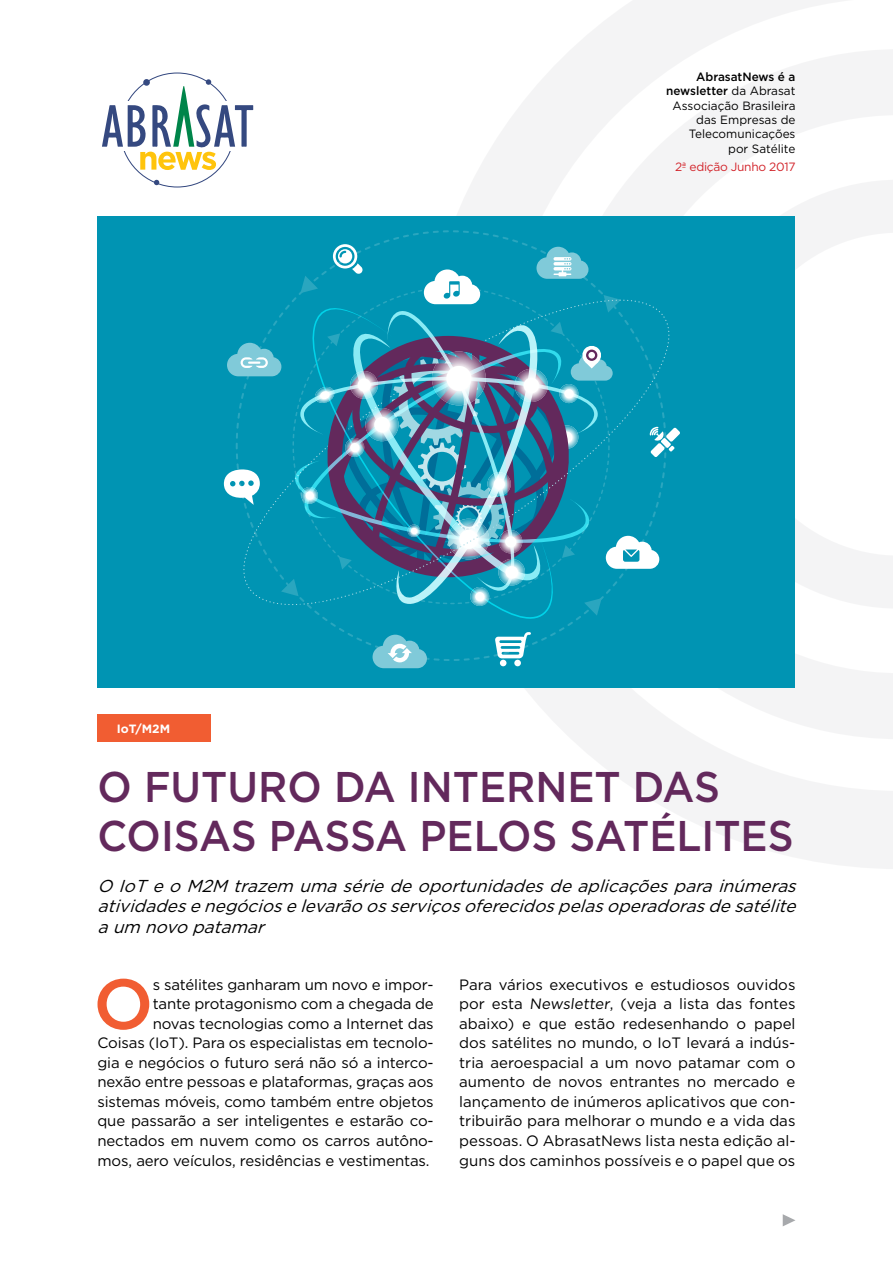
<style>
.page{position:relative;width:893px;height:1263px;background:#fff}
.page>*{position:absolute;margin:0;border:0;box-sizing:border-box;transform-origin:0 0}
.t1{font:500 70.65px "Gotham";color:#f15d32}
.t2{font:500 42.9px/48.6px "Gotham";color:#63295c;scale:.94 1}
.t3{font:italic 17.25px/20.7px "Gotham";color:#000;text-align:justify}
.t4{font:15px/19.5px "Gotham";letter-spacing:-.01em;color:#000;text-align:right}
.t5{font:12px/14.4px "Gotham";color:#000;text-align:right}
.t6{font:12px "Gotham";letter-spacing:-.025em;color:#d2232a}
.t7{font:700 12px "Gotham";color:#fff}
.s1{font-weight:500}
</style>
<div class="page">
<svg style="left:409px;top:0;width:484px;height:869px"></svg>
<svg style="left:538px;top:35px;width:355px;height:718px"></svg>
<svg style="left:668px;top:165px;width:225px;height:459px"></svg>
<svg style="left:783px;top:1214px;width:12px;height:12px"></svg>
<svg style="left:154px;top:180px;width:5px;height:5px"></svg>
<svg style="left:102px;top:79px;width:151px;height:91px"></svg>
<div style="left:98px;top:714px;width:113px;height:28px;background:#f15d32"></div>
<div style="left:98px;top:216px;width:697px;height:471px;background:#0094b3"></div>
<svg style="left:373px;top:635px;width:54px;height:33px"></svg>
<svg style="left:495px;top:632px;width:36px;height:34px"></svg>
<div style="left:514px;top:660px;width:7px;height:6px;background:#fff;border-radius:50%"></div>
<svg style="left:224px;top:244px;width:456px;height:372px"></svg>
<p class="t5" style="left:666px;top:69px;width:131px"><span class="s1">AbrasatNews é a newsletter</span> da Abrasat<br>Associação Brasileira das Empresas de<br>Telecomunicações por Satélite</p>
<p class="t6" style="left:675px;top:159px;width:122px">2ª edição Junho 2017</p>
<p class="t7" style="left:117px;top:721px;width:55px">IoT/M2M</p>
<h2 class="t2" style="left:98px;top:762px;width:742px">O FUTURO DA INTERNET DAS<br>COISAS PASSA PELOS SATÉLITES</h2>
<p class="t3" style="left:98px;top:875px;width:706px">O IoTeoM2M trazem umasériedeoportunidadesdeaplicaçõesparainúmeras atividadesenegócioselevarãoosserviçosoferecidospelasoperadorasdesatélite aum novopatamar</p>
<h1 class="t1" style="left:93px;top:958px;width:62px">O</h1>
<p class="t4" style="left:97px;top:974px;width:338px">s satélites ganharam um novo e impor-<br>tante protagonismo com a chegada de<br>novas tecnologias como a Internet das<br>Coisas (IoT). Para os especialistas em tecnolo&shy;gia e negócios o futuro será não só a interco&shy;nexão entre pessoas e plataformas, graças aos sistemas móveis, como também entre objetos que passarão a ser inteligentes e estarão co&shy;nectados em nuvem como os carros autôno&shy;mos, aero veículos, residências e vestimentas.</p>
<p class="t4" style="left:459px;top:974px;width:338px;text-align:justify">Para vários executivos e estudiosos ouvidos por esta Newsletter, (veja a lista das fontes abaixo) e que estão redesenhando o papel dos satélites no mundo, o IoT levará a indús&shy;tria aeroespacial a um novo patamar com o aumento de novos entrantes no mercado e lançamento de inúmeros aplicativos que con&shy;tribuirão para melhorar o mundo e a vida das pessoas. O AbrasatNews lista nesta edição al&shy;guns dos caminhos possíveis e o papel que os</p>
</div>
